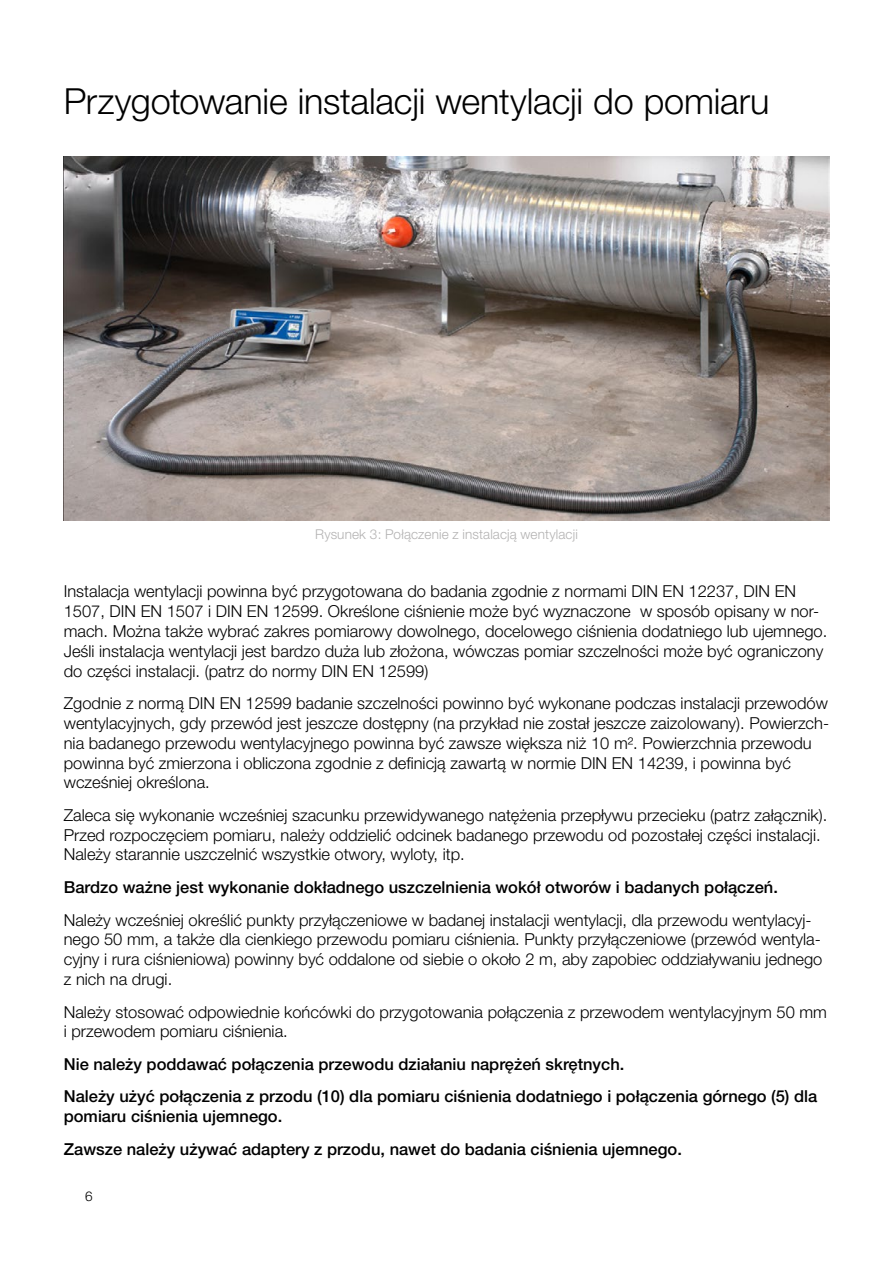
<style>
.page{position:relative;width:893px;height:1263px;background:#fff}
.page>*{position:absolute;margin:0;border:0;box-sizing:border-box;transform-origin:0 0}
.t1{font:300 36px "Helvetica Neue CE";letter-spacing:-.005em;color:#000}
.t2{font:300 16.5px/19.8px "Helvetica Neue CE";color:#000}
.t3{font:500 16.5px/32.5px "Helvetica Neue CE";color:#000}
.t4{font:300 13.5px "Helvetica Neue CE";letter-spacing:.01em;color:#b3b2b2}
.t5{font:300 13.5px "Helvetica Neue CE";color:#000}
</style>
<div class="page">
<img style="left:64px;top:156px;width:765px;height:364px">
<h1 class="t1" style="left:64px;top:79px;width:707px">Przygotowanie instalacji wentylacji do pomiaru</h1>
<p class="t4" style="left:315px;top:526px;width:264px">Rysunek 3: Połączenie z instalacją wentylacji</p>
<p class="t2" style="left:64px;top:581px;width:765px">Instalacja wentylacji powinna być przygotowana do badania zgodnie z normami DIN EN 12237, DIN EN 1507, DIN EN 1507 i DIN EN 12599. Określone ciśnienie może być wyznaczone w sposób opisany w nor&shy;mach. Można także wybrać zakres pomiarowy dowolnego, docelowego ciśnienia dodatniego lub ujemnego.<br>Jeśli instalacja wentylacji jest bardzo duża lub złożona, wówczas pomiar szczelności może być ograniczony do części instalacji. (patrz do normy DIN EN 12599)</p>
<p class="t2" style="left:64px;top:693px;width:767px">Zgodnie z normą DIN EN 12599 badanie szczelności powinno być wykonane podczas instalacji przewodów wentylacyjnych, gdy przewód jest jeszcze dostępny (na przykład nie został jeszcze zaizolowany). Powierzch&shy;nia badanego przewodu wentylacyjnego powinna być zawsze większa niż 10 m². Powierzchnia przewodu powinna być zmierzona i obliczona zgodnie z definicją zawartą w normie DIN EN 14239, i powinna być wcześniej określona.</p>
<p class="t2" style="left:64px;top:805px;width:765px">Zaleca się wykonanie wcześniej szacunku przewidywanego natężenia przepływu przecieku (patrz załącznik).<br>Przed rozpoczęciem pomiaru, należy oddzielić odcinek badanego przewodu od pozostałej części instalacji.<br>Należy starannie uszczelnić wszystkie otwory, wyloty, itp.</p>
<p class="t3" style="left:64px;top:871px;width:716px">Bardzo ważne jest wykonanie dokładnego uszczelnienia wokół otworów i badanych połączeń.</p>
<p class="t2" style="left:64px;top:910px;width:760px">Należy wcześniej określić punkty przyłączeniowe w badanej instalacji wentylacji, dla przewodu wentylacyj&shy;nego 50 mm, a także dla cienkiego przewodu pomiaru ciśnienia. Punkty przyłączeniowe (przewód wentyla&shy;cyjny i rura ciśnieniowa) powinny być oddalone od siebie o około 2 m, aby zapobiec oddziaływaniu jednego z nich na drugi.</p>
<p class="t2" style="left:64px;top:1002px;width:765px">Należy stosować odpowiednie końcówki do przygotowania połączenia z przewodem wentylacyjnym 50 mm i przewodem pomiaru ciśnienia.</p>
<p class="t3" style="left:64px;top:1048px;width:755px">Nie należy poddawać połączenia przewodu działaniu naprężeń skrętnych.<br>Należy użyć połączenia z przodu (10) dla pomiaru ciśnienia dodatniego i połączenia górnego (5) dla</p>
<p class="t3" style="left:64px;top:1100px;width:620px">pomiaru ciśnienia ujemnego.<br>Zawsze należy używać adaptery z przodu, nawet do badania ciśnienia ujemnego.</p>
<p class="t5" style="left:85px;top:1188px;width:9px">6</p>
</div>
